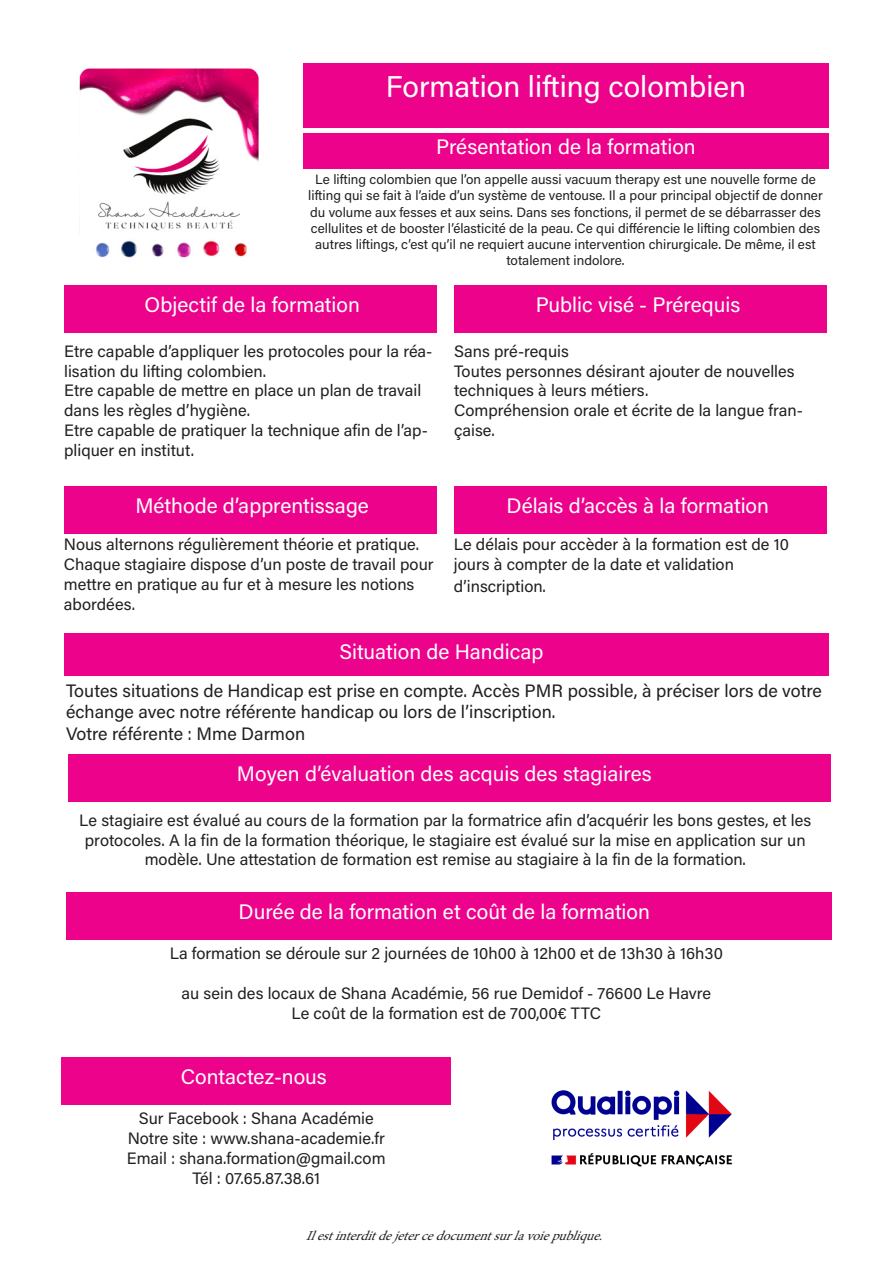
<style>
.page{position:relative;width:893px;height:1263px;background:#fff}
.page>*{position:absolute;margin:0;border:0;box-sizing:border-box;transform-origin:0 0}
.t1{font:30px "Acumin Variable Concept";color:#fff}
.t2{font:21px "Acumin Variable Concept";color:#fff}
.t3{font:18px/21.6px "Acumin Variable Concept";color:#231f20}
.t4{font:16.5px/19.8px "Acumin Variable Concept";color:#231f20}
.t5{font:13.5px/16.2px "Acumin Variable Concept";color:#231f20;text-align:center}
.t6{font:italic 13.5px "Minion Pro";color:#231f20}
</style>
<div class="page">
<img style="left:79px;top:68px;width:180px;height:190px">
<div style="left:303px;top:63px;width:526px;height:64px;background:#ed028c"></div>
<div style="left:303px;top:133px;width:526px;height:36px;background:#ed028c"></div>
<div style="left:64px;top:286px;width:373px;height:47px;background:#ed028c"></div>
<div style="left:454px;top:286px;width:373px;height:47px;background:#ed028c"></div>
<div style="left:68px;top:754px;width:763px;height:47px;background:#ed028c"></div>
<div style="left:66px;top:892px;width:766px;height:47px;background:#ed028c"></div>
<div style="left:61px;top:1057px;width:390px;height:47px;background:#ed028c"></div>
<div style="left:64px;top:633px;width:765px;height:43px;background:#ed028c"></div>
<div style="left:64px;top:486px;width:373px;height:47px;background:#ed028c"></div>
<div style="left:454px;top:486px;width:373px;height:47px;background:#ed028c"></div>
<img style="left:551px;top:1090px;width:182px;height:77px">
<p class="t1" style="left:386px;top:66px;width:362px">Formation lifting colombien</p>
<p class="t2" style="left:436px;top:132px;width:261px">Présentation de la formation</p>
<p class="t5" style="left:308px;top:171px;width:516px">Le lifting colombien que l’on appelle aussi vacuum therapy est une nouvelle forme de lifting qui se fait à l’aide d’un système de ventouse. Il a pour principal objectif de donner du volume aux fesses et aux seins. Dans ses fonctions, il permet de se débarrasser des cellulites et de booster l’élasticité de la peau. Ce qui différencie le lifting colombien des autres liftings, c’est qu’il ne requiert aucune intervention chirurgicale. De même, il est totalement indolore.</p>
<p class="t2" style="left:145px;top:291px;width:217px">Objectif de la formation</p>
<p class="t4" style="left:64px;top:340px;width:370px">Etre capable d’appliquer les protocoles pour la réa&shy;lisation du lifting colombien.<br>Etre capable de mettre en place un plan de travail dans les règles d’hygiène.</p>
<p class="t4" style="left:64px;top:420px;width:365px">Etre capable de pratiquer la technique afin de l’ap&shy;pliquer en institut.</p>
<p class="t2" style="left:536px;top:291px;width:206px">Public visé - Prérequis</p>
<p class="t4" style="left:454px;top:340px;width:116px">Sans pré-requis</p>
<p class="t4" style="left:454px;top:360px;width:342px">Toutes personnes désirant ajouter de nouvelles techniques à leurs métiers.</p>
<p class="t4" style="left:454px;top:400px;width:350px">Compréhension orale et écrite de la langue fran&shy;çaise.</p>
<p class="t2" style="left:135px;top:491px;width:235px">Méthode d’apprentissage</p>
<p class="t4" style="left:64px;top:534px;width:371px">Nous alternons régulièrement théorie et pratique.<br>Chaque stagiaire dispose d’un poste de travail pour mettre en pratique au fur et à mesure les notions abordées.</p>
<p class="t2" style="left:507px;top:491px;width:264px">Délais d’accès à la formation</p>
<p class="t4" style="left:454px;top:534px;width:337px">Le délais pour accèder à la formation est de 10 jours à compter de la date et validation</p>
<p class="t4" style="left:454px;top:575px;width:94px">d’inscription.</p>
<p class="t2" style="left:339px;top:637px;width:206px">Situation de Handicap</p>
<p class="t3" style="left:66px;top:679px;width:757px">Toutes situations de Handicap est prise en compte. Accès PMR possible, à préciser lors de votre échange avec notre référente handicap ou lors de l’inscription.</p>
<p class="t3" style="left:66px;top:722px;width:241px">Votre référente : Mme Darmon</p>
<p class="t2" style="left:237px;top:759px;width:416px">Moyen d’évaluation des acquis des stagiaires</p>
<p class="t4" style="left:79px;top:809px;width:733px;text-align:center">Le stagiaire est évalué au cours de la formation par la formatrice afin d’acquérir les bons gestes, et les protocoles. A la fin de la formation théorique, le stagiaire est évalué sur la mise en application sur un modèle. Une attestation de formation est remise au stagiaire à la fin de la formation.</p>
<p class="t2" style="left:239px;top:897px;width:413px">Durée de la formation et coût de la formation</p>
<p class="t4" style="left:170px;top:943px;width:555px">La formation se déroule sur 2 journées de 10h00 à 12h00 et de 13h30 à 16h30</p>
<p class="t4" style="left:182px;top:983px;width:531px">au sein des locaux de Shana Académie, 56 rue Demidof - 76600 Le Havre</p>
<p class="t4" style="left:291px;top:1002px;width:311px">Le coût de la formation est de 700,00€ TTC</p>
<p class="t2" style="left:181px;top:1062px;width:148px">Contactez-nous</p>
<p class="t4" style="left:139px;top:1108px;width:237px">Sur Facebook : Shana Académie</p>
<p class="t4" style="left:128px;top:1128px;width:259px">Notre site : www.shana-academie.fr</p>
<p class="t4" style="left:127px;top:1147px;width:260px">Email : shana.formation@gmail.com</p>
<p class="t4" style="left:192px;top:1167px;width:129px">Tél : 07.65.87.38.61</p>
<p class="t6" style="left:306px;top:1226px;width:305px">Ilestinterditdejetercedocumentsurlavoiepublique.</p>
</div>
